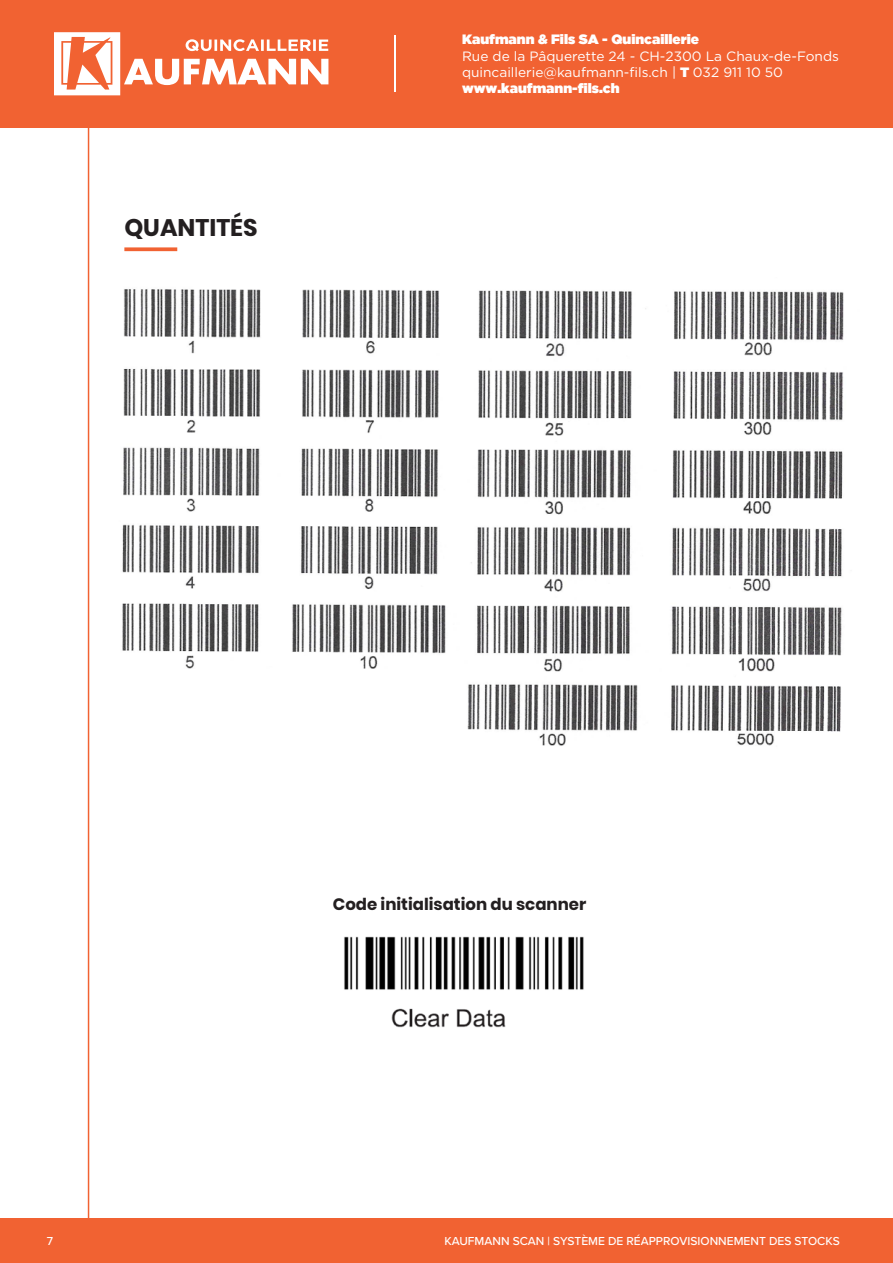
<style>
.page{position:relative;width:893px;height:1263px;background:#fff}
.page>*{position:absolute;margin:0;border:0;box-sizing:border-box;transform-origin:0 0}
.t1{font:700 24px "Poppins";color:#231f20}
.t2{font:700 16.5px "Poppins";color:#231f20}
.t3{font:13.5px/16.2px "Gotham";color:#fff}
.t4{font:13.5px "Gotham Ultra";color:#fff}
.t5{font:500 12px "Proxima Nova";color:#fff}
.s1{font-family:"Gotham Ultra"}
</style>
<div class="page">
<div style="left:0;top:0;width:893px;height:128px;background:#f16232"></div>
<svg style="left:54px;top:32px;width:274px;height:63px"></svg>
<hr style="left:394px;top:35px;width:2px;height:57px;background:#fff">
<div style="left:0;top:1218px;width:893px;height:45px;background:#f16232"></div>
<hr style="left:88px;top:128px;width:1px;height:1113px;background:#f16232">
<svg style="left:124px;top:247px;width:53px;height:4px"></svg>
<img style="left:122px;top:289px;width:722px;height:457px">
<img style="left:344px;top:936px;width:240px;height:92px">
<p class="t1" style="left:124px;top:213px;width:135px">QUANTITÉS</p>
<p class="t4" style="left:462px;top:32px;width:239px">Kaufmann &amp; Fils SA - Quincaillerie</p>
<p class="t3" style="left:462px;top:47px;width:378px">Rue de la Pâquerette 24 - CH-2300 La Chaux-de-Fonds quincaillerie@kaufmann-fils.ch | <span class="s1">T</span> 032 911 10 50</p>
<p class="t4" style="left:462px;top:80px;width:159px">www.kaufmann-fils.ch</p>
<p class="t2" style="left:333px;top:895px;width:255px">Code initialisation du scanner</p>
<p class="t5" style="left:47px;top:1232px;width:8px">7</p>
<p class="t5" style="left:444px;top:1232px;width:397px">KAUFMANN SCAN | SYSTÈME DE RÉAPPROVISIONNEMENT DES STOCKS</p>
</div>
